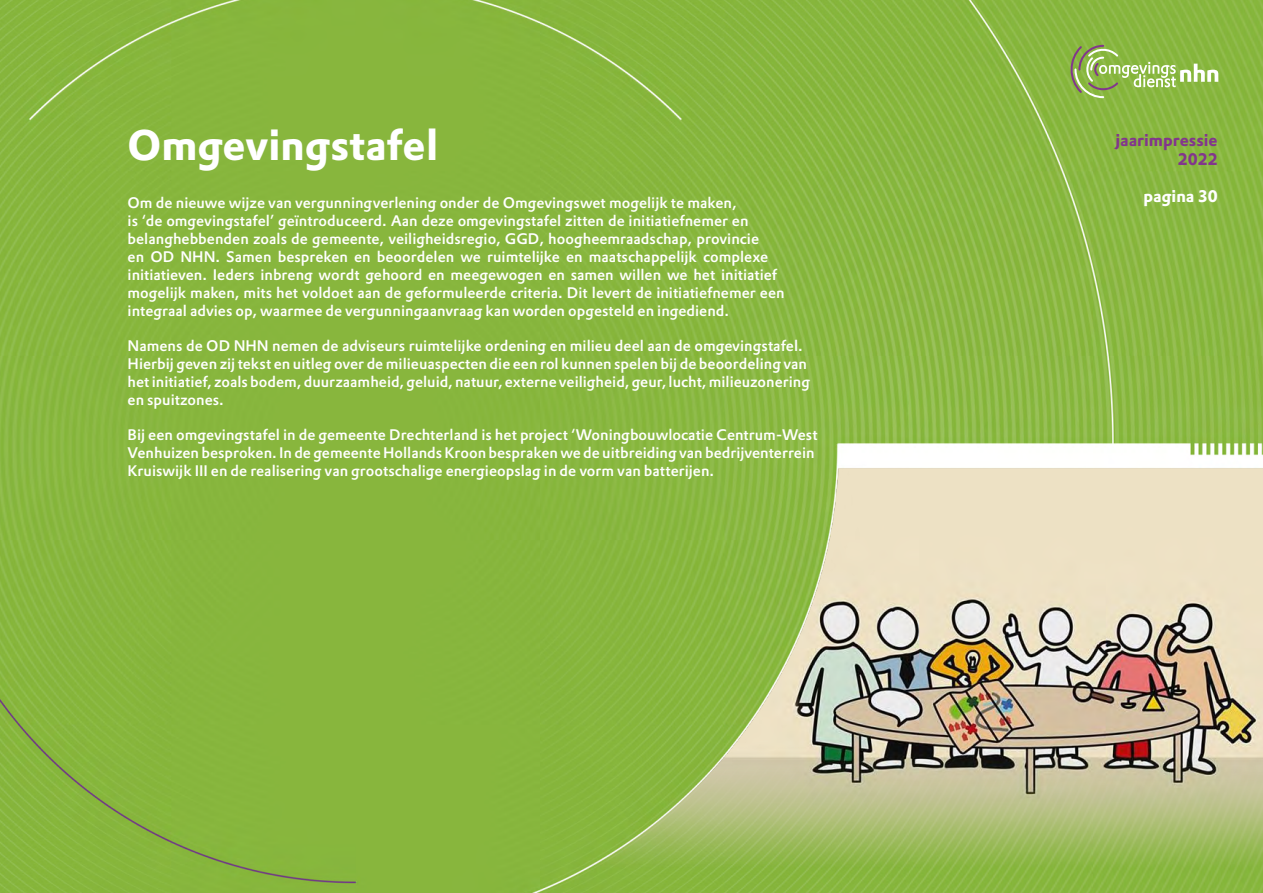
<style>
.page{position:relative;width:1263px;height:893px;background:#fff}
.page>*{position:absolute;margin:0;border:0;box-sizing:border-box;transform-origin:0 0}
.t1{font:700 42px "DTL Prokyon TOT";color:#fff}
.t2{font:700 16.5px/18.6px "DTL Prokyon TOT";color:#82368c;text-align:right}
.t3{font:700 16.5px "DTL Prokyon TOT";color:#fff}
.t4{font:500 15px/18px "DTL Prokyon TOT";color:#fff}
</style>
<div class="page">
<img style="left:0;top:0;width:1263px;height:893px">
<svg style="left:1069px;top:45px;width:149px;height:53px;background:#99bc5d"></svg>
<h1 class="t1" style="left:128px;top:118px;width:312px">Omgevingstafel</h1>
<p class="t4" style="left:128px;top:194px;width:659px">Om de nieuwe wijze van vergunningverlening onder de Omgevingswet mogelijk te maken,<br>is ‘de omgevingstafel’ geïntroduceerd. Aan deze omgevingstafel zitten de initiatiefnemer en belanghebbenden zoals de gemeente, veiligheidsregio, GGD, hoogheemraadschap, provincie<br>en OD NHN. Samen bespreken en beoordelen we ruimtelijke en maatschappelijk complexe initiatieven. Ieders inbreng wordt gehoord en meegewogen en samen willen we het initiatief mogelijk maken, mits het voldoet aan de geformuleerde criteria. Dit levert de initiatiefnemer een integraal advies op, waarmee de vergunningaanvraag kan worden opgesteld en ingediend.</p>
<p class="t4" style="left:128px;top:337px;width:684px">Namens de OD NHN nemen de adviseurs ruimtelijke ordening en milieu deel aan de omgevingstafel.<br>Hierbij geven zij tekst en uitleg over de milieuaspecten die een rol kunnen spelen bij de beoordeling van het initiatief, zoals bodem, duurzaamheid, geluid, natuur, externe veiligheid, geur, lucht, milieuzonering en spuitzones.</p>
<p class="t4" style="left:128px;top:426px;width:692px">Bij een omgevingstafel in de gemeente Drechterland is het project ‘Woningbouwlocatie Centrum-West<br>Venhuizen besproken. In de gemeente Hollands Kroon bespraken we de uitbreiding van bedrijventerrein<br>Kruiswijk III en de realisering van grootschalige energieopslag in de vorm van batterijen.</p>
<p class="t2" style="left:1115px;top:131px;width:104px">jaarimpressie<br>2022</p>
<p class="t3" style="left:1143px;top:185px;width:76px">pagina 30</p>
</div>
